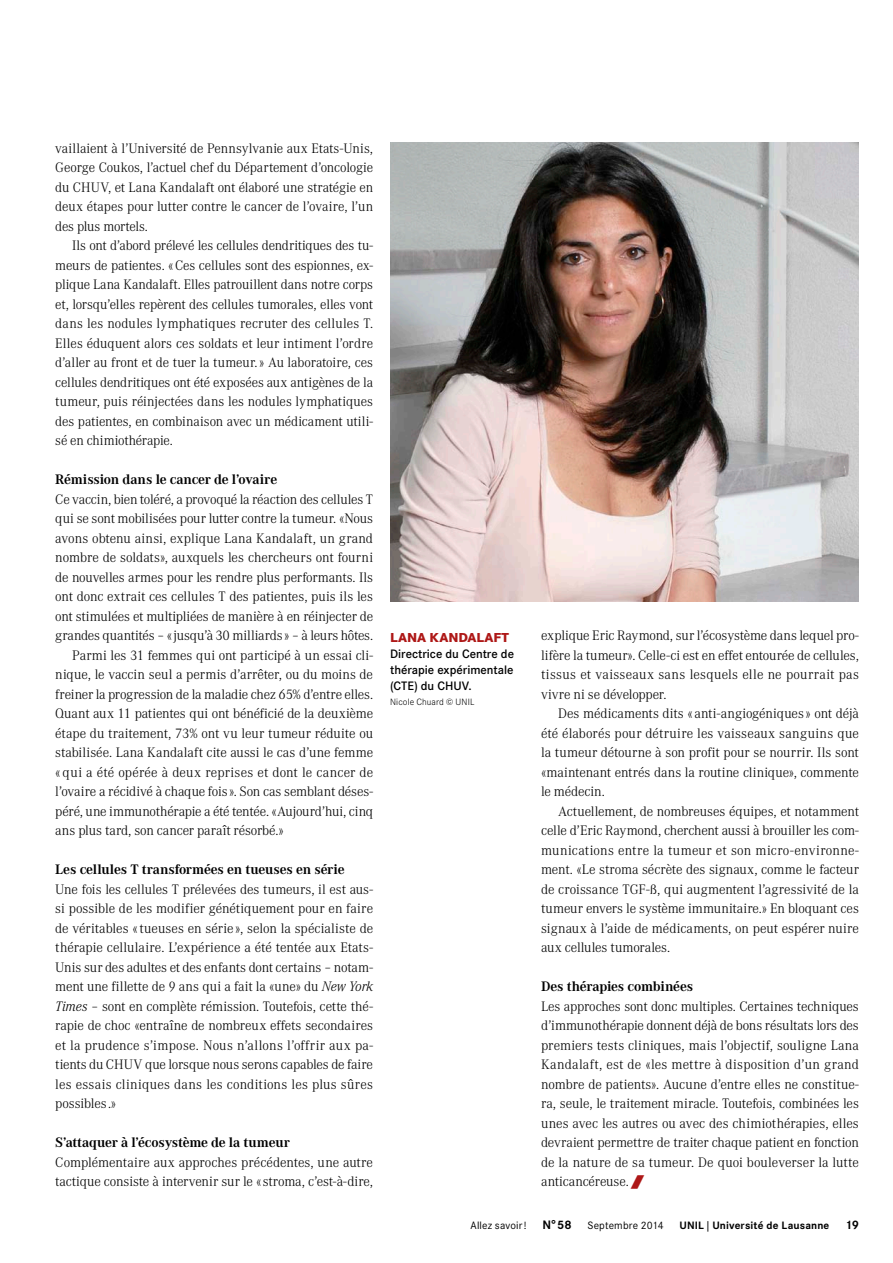
<style>
.page{position:relative;width:893px;height:1263px;background:#fff}
.page>*{position:absolute;margin:0;border:0;box-sizing:border-box;transform-origin:0 0}
.TEXTE_BASE___Corpora{font:300 13.5px/19.5px "Corporate ABQ";letter-spacing:-.005em;color:#000;text-align:justify}
.TEXTE_BASE___Corpora-2{font:700 13.5px "Corporate ABQ";letter-spacing:-.015em;color:#000}
.t1{font:800 12.75px "Corporate SBQ";letter-spacing:-.005em;color:#ae1817}
.t2{font:500 12px/15.8px "Corporate SBQ";color:#000;text-align:justify}
.t3{font:700 12px "Corporate SBQ";color:#000}
.t4{font:10.5px "Corporate SBQ";letter-spacing:.02em;color:#000}
.t5{font:700 10.5px "Corporate SBQ";letter-spacing:.015em;color:#000}
.t6{font:300 9px "Corporate SBQ";letter-spacing:.015em;color:#000}
.s1{font-style:italic}
</style>
<div class="page">
<img style="left:390px;top:143px;width:469px;height:458px">
<p class="TEXTE_BASE___Corpora" style="left:55px;top:138px;width:319px">vaillaient à l’Université de Pennsylvanie aux Etats-Unis, George Coukos, l’actuel chef du Département d’oncologie du CHUV, et Lana Kandalaft ont élaboré une stratégie en deux étapes pour lutter contre le cancer de l’ovaire, l’un des plus mortels.</p>
<p class="TEXTE_BASE___Corpora" style="left:55px;top:236px;width:319px;text-indent:17px">Ils ont d’abord prélevé les cellules dendritiques des tu&shy;meurs de patientes. «Ces cellules sont des espionnes, ex&shy;plique Lana Kandalaft. Elles patrouillent dans notre corps et, lorsqu’elles repèrent des cellules tumorales, elles vont dans les nodules lymphatiques recruter des cellules T.<br>Elles éduquent alors ces soldats et leur intiment l’ordre d’aller au front et de tuer la tumeur. » Au laboratoire, ces cellules dendritiques ont été exposées aux antigènes de la tumeur, puis réinjectées dans les nodules lymphatiques des patientes, en combinaison avec un médicament utili&shy;sé en chimiothérapie.</p>
<p class="TEXTE_BASE___Corpora-2" style="left:55px;top:472px;width:223px">Rémission dans le cancer de l’ovaire</p>
<p class="TEXTE_BASE___Corpora" style="left:55px;top:489px;width:319px">Ce vaccin, bien toléré, a provoqué la réaction des cellules T qui se sont mobilisées pour lutter contre la tumeur. «Nous avons obtenu ainsi, explique Lana Kandalaft, un grand nombre de soldats», auxquels les chercheurs ont fourni de nouvelles armes pour les rendre plus performants. Ils ont donc extrait ces cellules T des patientes, puis ils les ont stimulées et multipliées de manière à en réinjecter de grandes quantités – «jusqu’à 30 milliards» – à leurs hôtes.</p>
<p class="TEXTE_BASE___Corpora" style="left:55px;top:645px;width:319px;text-indent:17px">Parmi les 31 femmes qui ont participé à un essai cli&shy;nique, le vaccin seul a permis d’arrêter, ou du moins de freiner la progression de la maladie chez 65% d’entre elles.<br>Quant aux 11 patientes qui ont bénéficié de la deuxième étape du traitement, 73% ont vu leur tumeur réduite ou stabilisée. Lana Kandalaft cite aussi le cas d’une femme « qui a été opérée à deux reprises et dont le cancer de l’ovaire a récidivé à chaque fois». Son cas semblant déses&shy;péré, une immunothérapie a été tentée. «Aujourd’hui, cinq ans plus tard, son cancer paraît résorbé.»</p>
<p class="TEXTE_BASE___Corpora-2" style="left:55px;top:862px;width:291px">Les cellules T transformées en tueuses en série</p>
<p class="TEXTE_BASE___Corpora" style="left:55px;top:879px;width:319px">Une fois les cellules T prélevées des tumeurs, il est aus&shy;si possible de les modifier génétiquement pour en faire de véritables « tueuses en série», selon la spécialiste de thérapie cellulaire. L’expérience a été tentée aux Etats-Unis sur des adultes et des enfants dont certains – notam&shy;ment une fillette de 9 ans qui a fait la «une» du <span class="s1">New York Times</span> – sont en complète rémission. Toutefois, cette thé&shy;rapie de choc «entraîne de nombreux effets secondaires et la prudence s’impose. Nous n’allons l’offrir aux pa&shy;tients du CHUV que lorsque nous serons capables de faire les essais cliniques dans les conditions les plus sûres possibles.»</p>
<p class="TEXTE_BASE___Corpora-2" style="left:55px;top:1135px;width:236px">S’attaquer à l’écosystème de la tumeur</p>
<p class="TEXTE_BASE___Corpora" style="left:55px;top:1152px;width:319px">Complémentaire aux approches précédentes, une autre tactique consiste à intervenir sur le «stroma, c’est-à-dire,</p>
<p class="t1" style="left:390px;top:630px;width:120px">LANA KANDALAFT</p>
<p class="t2" style="left:390px;top:646px;width:125px">Directrice du Centre de thérapie expérimentale (CTE) du CHUV.</p>
<p class="t6" style="left:390px;top:697px;width:86px">Nicole Chuard © UNIL</p>
<p class="TEXTE_BASE___Corpora" style="left:541px;top:626px;width:319px">explique Eric Raymond, sur l’écosystème dans lequel pro&shy;lifère la tumeur». Celle-ci est en effet entourée de cellules, tissus et vaisseaux sans lesquels elle ne pourrait pas vivre ni se développer.</p>
<p class="TEXTE_BASE___Corpora" style="left:541px;top:704px;width:319px;text-indent:17px">Des médicaments dits «anti-angiogéniques» ont déjà été élaborés pour détruire les vaisseaux sanguins que la tumeur détourne à son profit pour se nourrir. Ils sont «maintenant entrés dans la routine clinique», commente le médecin.</p>
<p class="TEXTE_BASE___Corpora" style="left:541px;top:801px;width:319px;text-indent:17px">Actuellement, de nombreuses équipes, et notamment celle d’Eric Raymond, cherchent aussi à brouiller les com&shy;munications entre la tumeur et son micro-environne&shy;ment. «Le stroma sécrète des signaux, comme le facteur de croissance TGF-ß, qui augmentent l’agressivité de la tumeur envers le système immunitaire.» En bloquant ces signaux à l’aide de médicaments, on peut espérer nuire aux cellules tumorales.</p>
<p class="TEXTE_BASE___Corpora-2" style="left:541px;top:979px;width:154px">Des thérapies combinées</p>
<p class="TEXTE_BASE___Corpora" style="left:541px;top:996px;width:319px">Les approches sont donc multiples. Certaines techniques d’immunothérapie donnent déjà de bons résultats lors des premiers tests cliniques, mais l’objectif, souligne Lana Kandalaft, est de «les mettre à disposition d’un grand nombre de patients». Aucune d’entre elles ne constitue&shy;ra, seule, le traitement miracle. Toutefois, combinées les unes avec les autres ou avec des chimiothérapies, elles devraient permettre de traiter chaque patient en fonction de la nature de sa tumeur. De quoi bouleverser la lutte anticancéreuse.</p>
<p class="t4" style="left:470px;top:1219px;width:58px">Allez savoir!</p>
<p class="t3" style="left:542px;top:1218px;width:31px">N° 58</p>
<p class="t4" style="left:587px;top:1219px;width:78px">Septembre 2014</p>
<p class="t5" style="left:679px;top:1219px;width:151px">UNIL | Université de Lausanne</p>
<p class="t3" style="left:845px;top:1218px;width:15px">19</p>
</div>
